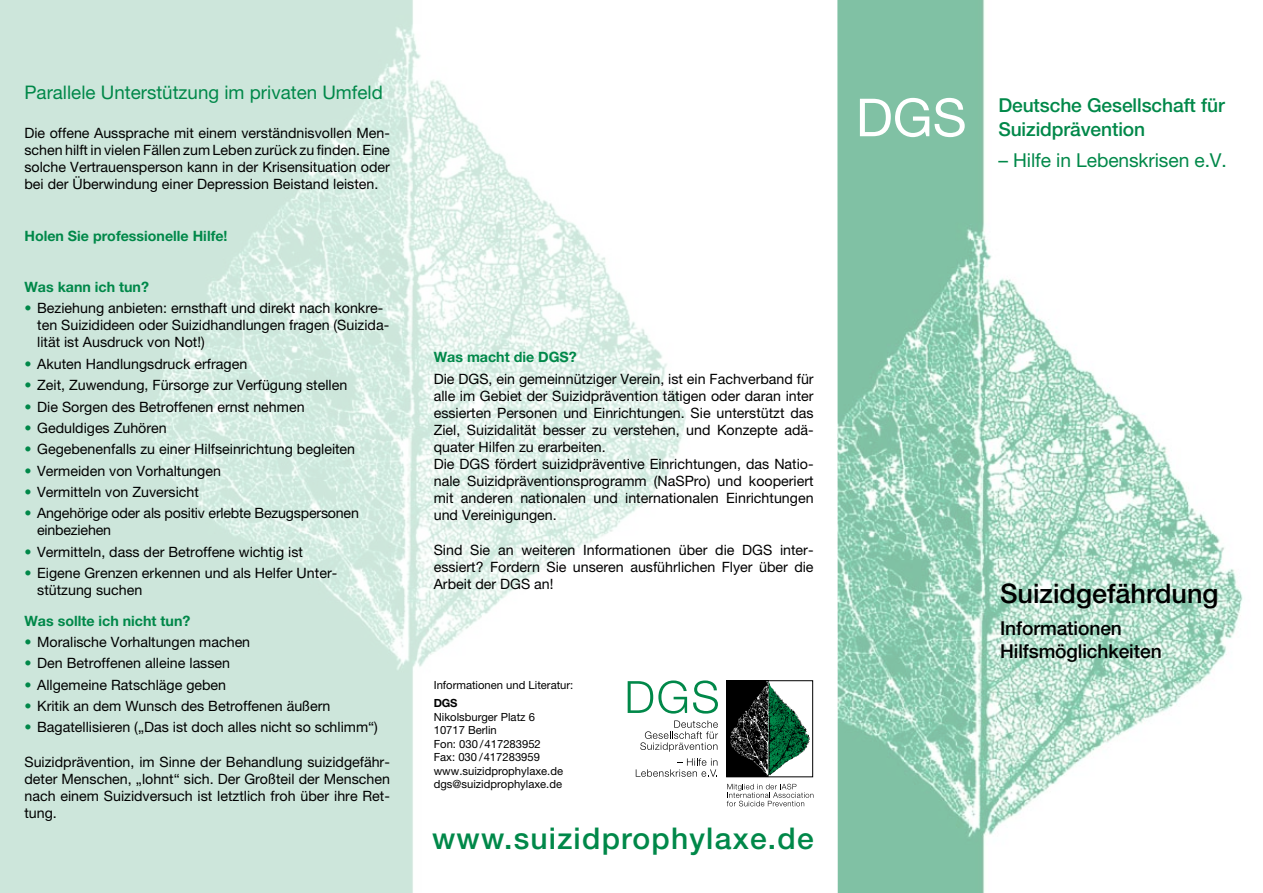
<style>
.page{position:relative;width:1263px;height:893px;background:#fff}
.page>*{position:absolute;margin:0;border:0;box-sizing:border-box;transform-origin:0 0}
.t1{font:52.5px "Helvetica Neue LT Pro";color:#fff}
.t2{font:500 30px "Helvetica Neue LT Pro";letter-spacing:.04em;color:#008849}
.t3{font:500 27px "Helvetica Neue LT Pro";color:#000}
.t4{font:500 19.2px/23.1px "Helvetica Neue LT Pro";letter-spacing:-.005em;color:#008849}
.t5{font:500 19.2px/23.1px "Helvetica Neue LT Pro";letter-spacing:-.005em;color:#000}
.t6{font:19.2px "Helvetica Neue LT Pro";letter-spacing:-.005em;color:#008849}
.t7{font:18.75px "Helvetica Neue LT Pro";color:#008849}
.t8{font:14.25px/17.1px "Helvetica Neue LT Pro";color:#000}
.t9{font:700 14.25px "Helvetica Neue LT Pro";color:#008849}
.t10{font:11.25px/13.5px "Helvetica Neue LT Pro";color:#000}
.t11{font:700 11.25px "Helvetica Neue LT Pro";color:#000}
.s1{color:#008849}
</style>
<div class="page">
<img style="left:837px;top:0;width:406px;height:893px">
<img style="left:0;top:0;width:688px;height:893px">
<img style="left:728px;top:682px;width:81px;height:93px">
<div style="left:726px;top:680px;width:87px;height:97px;border:1px solid #000"></div>
<svg style="left:628px;top:680px;width:59px;height:34px"></svg>
<svg style="left:693px;top:680px;width:25px;height:34px"></svg>
<svg style="left:636px;top:758px;width:81px;height:19px"></svg>
<svg style="left:640px;top:720px;width:78px;height:32px"></svg>
<svg style="left:727px;top:784px;width:86px;height:22px"></svg>
<h3 class="t7" style="left:24px;top:81px;width:360px">Parallele Unterstützung im privaten Umfeld</h3>
<p class="t8" style="left:24px;top:124px;width:367px;text-align:justify">Die offene Aussprache mit einem verständnisvollen Men&shy;schen hilft in vielen Fällen zum Leben zurück zu finden. Eine solche Vertrauensperson kann in der Krisensituation oder bei der Überwindung einer Depression Beistand leisten.</p>
<p class="t9" style="left:24px;top:227px;width:205px">Holen Sie professionelle Hilfe!</p>
<p class="t9" style="left:24px;top:278px;width:126px">Was kann ich tun?</p>
<p class="t8" style="left:37px;top:299px;width:354px;text-indent:-13px"><span class="s1">•</span> Beziehung anbieten: ernsthaft und direkt nach konkre&shy;ten Suizidideen oder Suizidhandlungen fragen (Suizida&shy;lität ist Ausdruck von Not!)</p>
<p class="t8" style="left:24px;top:355px;width:224px"><span class="s1">•</span> Akuten Handlungsdruck erfragen</p>
<p class="t8" style="left:24px;top:376px;width:324px"><span class="s1">•</span> Zeit, Zuwendung, Fürsorge zur Verfügung stellen</p>
<p class="t8" style="left:24px;top:398px;width:282px"><span class="s1">•</span> Die Sorgen des Betroffenen ernst nehmen</p>
<p class="t8" style="left:24px;top:419px;width:144px"><span class="s1">•</span> Geduldiges Zuhören</p>
<p class="t8" style="left:24px;top:440px;width:332px"><span class="s1">•</span> Gegebenenfalls zu einer Hilfseinrichtung begleiten</p>
<p class="t8" style="left:24px;top:462px;width:198px"><span class="s1">•</span> Vermeiden von Vorhaltungen</p>
<p class="t8" style="left:24px;top:483px;width:176px"><span class="s1">•</span> Vermitteln von Zuversicht</p>
<p class="t8" style="left:37px;top:504px;width:323px;text-indent:-13px"><span class="s1">•</span> Angehörige oder als positiv erlebte Bezugspersonen einbeziehen</p>
<p class="t8" style="left:24px;top:543px;width:280px"><span class="s1">•</span> Vermitteln, dass der Betroffene wichtig ist</p>
<p class="t8" style="left:37px;top:564px;width:302px;text-indent:-13px"><span class="s1">•</span> Eigene Grenzen erkennen und als Helfer Unter&shy;stützung suchen</p>
<p class="t9" style="left:24px;top:612px;width:167px">Was sollte ich nicht tun?</p>
<p class="t8" style="left:24px;top:633px;width:227px"><span class="s1">•</span> Moralische Vorhaltungen machen</p>
<p class="t8" style="left:24px;top:655px;width:207px"><span class="s1">•</span> Den Betroffenen alleine lassen</p>
<p class="t8" style="left:24px;top:676px;width:203px"><span class="s1">•</span> Allgemeine Ratschläge geben</p>
<p class="t8" style="left:24px;top:697px;width:308px"><span class="s1">•</span> Kritik an dem Wunsch des Betroffenen äußern</p>
<p class="t8" style="left:24px;top:719px;width:355px"><span class="s1">•</span> Bagatellisieren („Das ist doch alles nicht so schlimm“)</p>
<p class="t8" style="left:24px;top:753px;width:367px;text-align:justify">Suizidprävention, im Sinne der Behandlung suizidgefähr&shy;deter Menschen, „lohnt“ sich. Der Großteil der Menschen nach einem Suizidversuch ist letztlich froh über ihre Ret&shy;tung.</p>
<p class="t9" style="left:434px;top:348px;width:145px">Was macht die DGS?</p>
<p class="t8" style="left:434px;top:370px;width:381px">Die DGS, ein gemeinnütziger Verein, ist ein Fachverband für alle im Gebiet der Suizidprävention tätigen oder daran inter essierten Personen und Einrichtungen. Sie unterstützt das Ziel, Suizidalität besser zu verstehen, und Konzepte adä&shy;quater Hilfen zu erarbeiten.<br>Die DGS fördert suizidpräventive Einrichtungen, das Natio&shy;nale Suizidpräventionsprogramm (NaSPro) und kooperiert mit anderen nationalen und internationalen Einrichtungen und Vereinigungen.</p>
<p class="t8" style="left:434px;top:541px;width:381px;text-align:justify">Sind Sie an weiteren Informationen über die DGS inter&shy;essiert? Fordern Sie unseren ausführlichen Flyer über die Arbeit der DGS an!</p>
<p class="t10" style="left:434px;top:678px;width:141px">Informationen und Literatur:</p>
<p class="t11" style="left:434px;top:696px;width:25px">DGS</p>
<p class="t10" style="left:434px;top:710px;width:131px">Nikolsburger Platz 6<br>10717 Berlin<br>Fon: 030 / 417283952<br>Fax: 030 / 417283959 www.suizidprophylaxe.de dgs@suizidprophylaxe.de</p>
<h2 class="t2" style="left:432px;top:821px;width:383px">www.suizidprophylaxe.de</h2>
<h1 class="t1" style="left:856px;top:86px;width:112px">DGS</h1>
<h3 class="t4" style="left:998px;top:94px;width:228px">Deutsche Gesellschaft für<br>Suizidprävention</h3>
<h3 class="t6" style="left:998px;top:149px;width:230px">– Hilfe in Lebenskrisen e.V.</h3>
<h3 class="t3" style="left:1000px;top:577px;width:220px">Suizidgefährdung</h3>
<h3 class="t5" style="left:1000px;top:616px;width:163px">Informationen<br>Hilfsmöglichkeiten</h3>
</div>
